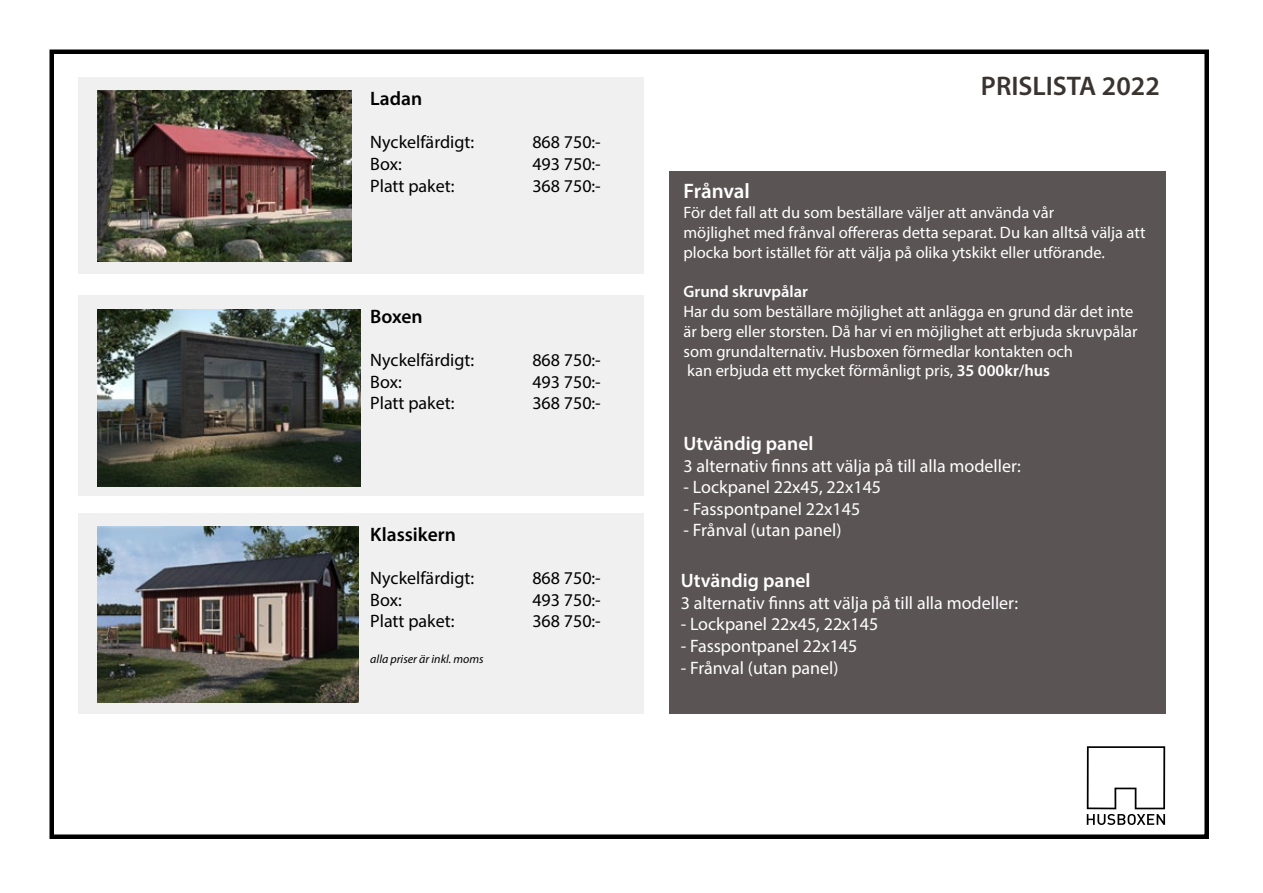
<style>
.page{position:relative;width:1263px;height:893px;background:#fff}
.page>*{position:absolute;margin:0;border:0;box-sizing:border-box;transform-origin:0 0}
.t1{font:600 27px "Myriad Pro";color:#393430}
.t2{font:600 21px "Myriad Pro";letter-spacing:-.005em;color:#fff}
.t3{font:600 19.5px "Myriad Pro";color:#fff}
.t4{font:600 19.5px "Myriad Pro";color:#000}
.t5{font:18px "Myriad Pro";color:#fff}
.t6{font:18px "Myriad Pro";color:#000}
.t7{font:16.5px/19.8px "Myriad Pro";color:#fff}
.t8{font:600 16.5px "Myriad Pro";color:#fff}
.t9{font:italic 12px "Myriad Pro";color:#000}
.s1{font-weight:600}
</style>
<div class="page">
<div style="left:78px;top:513px;width:565px;height:200px;background:#f0f0f0"></div>
<div style="left:78px;top:295px;width:565px;height:201px;background:#f0f0f0"></div>
<div style="left:78px;top:77px;width:565px;height:196px;background:#f0f0f0"></div>
<div style="left:669px;top:171px;width:496px;height:542px;background:#5b5455"></div>
<div style="left:50px;top:50px;width:1159px;height:789px;border:4px solid #000"></div>
<img style="left:97px;top:91px;width:254px;height:170px">
<img style="left:97px;top:309px;width:264px;height:177px">
<img style="left:97px;top:526px;width:262px;height:176px">
<svg style="left:1087px;top:746px;width:78px;height:79px"></svg>
<p class="t4" style="left:370px;top:86px;width:53px">Ladan</p>
<p class="t6" style="left:370px;top:131px;width:105px">Nyckelfärdigt:</p>
<p class="t6" style="left:532px;top:131px;width:70px">868 750:-</p>
<p class="t6" style="left:370px;top:153px;width:33px">Box:</p>
<p class="t6" style="left:532px;top:153px;width:70px">493 750:-</p>
<p class="t6" style="left:370px;top:174px;width:86px">Platt paket:</p>
<p class="t6" style="left:532px;top:174px;width:70px">368 750:-</p>
<p class="t4" style="left:370px;top:304px;width:54px">Boxen</p>
<p class="t6" style="left:370px;top:349px;width:105px">Nyckelfärdigt:</p>
<p class="t6" style="left:532px;top:349px;width:70px">868 750:-</p>
<p class="t6" style="left:370px;top:371px;width:33px">Box:</p>
<p class="t6" style="left:532px;top:371px;width:70px">493 750:-</p>
<p class="t6" style="left:370px;top:392px;width:86px">Platt paket:</p>
<p class="t6" style="left:532px;top:392px;width:70px">368 750:-</p>
<p class="t4" style="left:370px;top:522px;width:87px">Klassikern</p>
<p class="t6" style="left:370px;top:567px;width:105px">Nyckelfärdigt:</p>
<p class="t6" style="left:532px;top:567px;width:70px">868 750:-</p>
<p class="t6" style="left:370px;top:588px;width:33px">Box:</p>
<p class="t6" style="left:532px;top:588px;width:70px">493 750:-</p>
<p class="t6" style="left:370px;top:610px;width:86px">Platt paket:</p>
<p class="t6" style="left:532px;top:610px;width:70px">368 750:-</p>
<p class="t9" style="left:370px;top:652px;width:115px">alla priser är inkl. moms</p>
<h1 class="t1" style="left:981px;top:69px;width:180px">PRISLISTA 2022</h1>
<p class="t2" style="left:683px;top:178px;width:68px">Frånval</p>
<p class="t7" style="left:683px;top:202px;width:463px">För det fall att du som beställare väljer att använda vår<br>möjlighet med frånval offereras detta separat. Du kan alltså välja att plocka bort istället för att välja på olika ytskikt eller utförande.</p>
<p class="t8" style="left:683px;top:281px;width:126px">Grund skruvpålar</p>
<p class="t7" style="left:683px;top:301px;width:455px">Har du som beställare möjlighet att anlägga en grund där det inte är berg eller storsten. Då har vi en möjlighet att erbjuda skruvpålar som grundalternativ. Husboxen förmedlar kontakten och<br>kan erbjuda ett mycket förmånligt pris, <span class="s1">35 000kr/hus</span></p>
<p class="t3" style="left:683px;top:431px;width:131px">Utvändig panel</p>
<p class="t5" style="left:683px;top:454px;width:339px">3 alternativ finns att välja på till alla modeller:</p>
<p class="t5" style="left:683px;top:476px;width:199px">- Lockpanel 22x45, 22x145</p>
<p class="t5" style="left:683px;top:498px;width:178px">- Fasspontpanel 22x145</p>
<p class="t5" style="left:683px;top:519px;width:159px">- Frånval (utan panel)</p>
<p class="t3" style="left:681px;top:568px;width:131px">Utvändig panel</p>
<p class="t5" style="left:681px;top:592px;width:339px">3 alternativ finns att välja på till alla modeller:</p>
<p class="t5" style="left:681px;top:613px;width:199px">- Lockpanel 22x45, 22x145</p>
<p class="t5" style="left:681px;top:635px;width:178px">- Fasspontpanel 22x145</p>
<p class="t5" style="left:681px;top:656px;width:159px">- Frånval (utan panel)</p>
</div>
